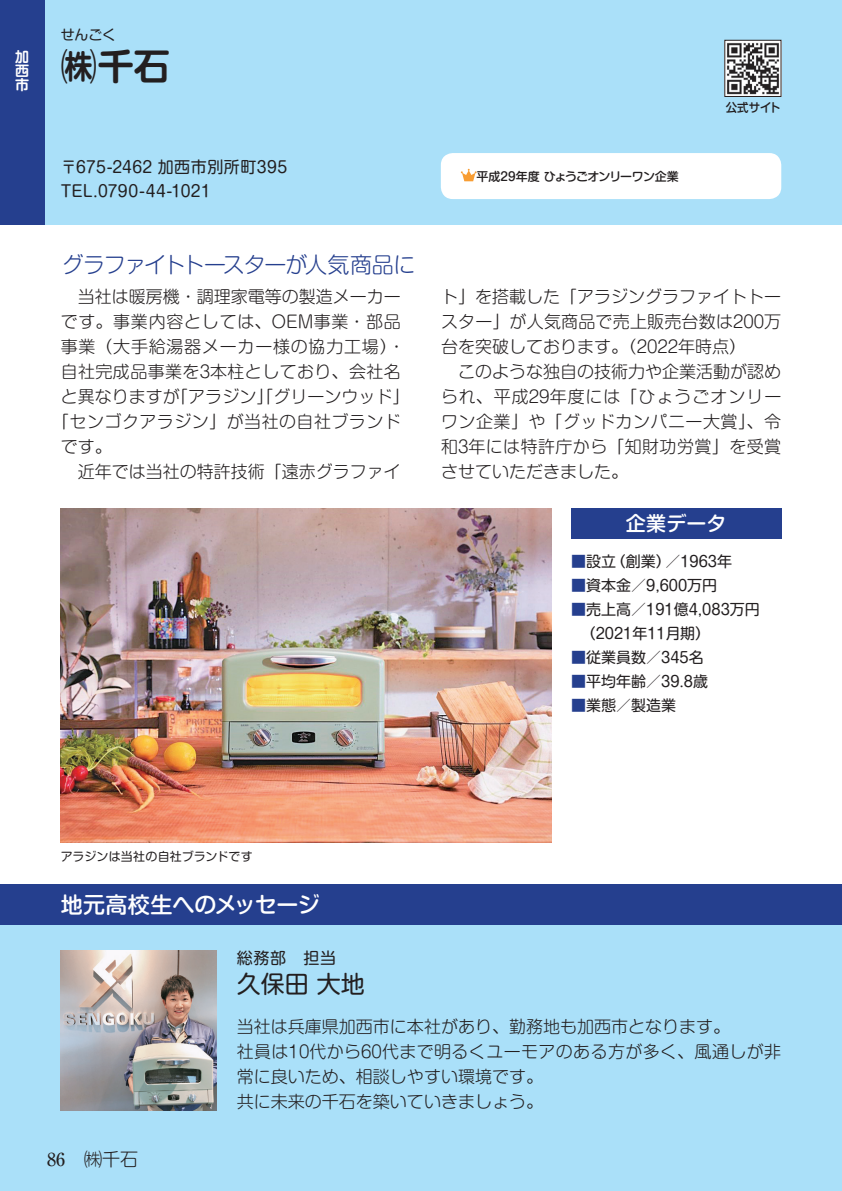
<style>
.page{position:relative;width:842px;height:1191px;background:#fff}
.page>*{position:absolute;margin:0;border:0;box-sizing:border-box;transform-origin:0 0}
.t1{font:700 36px "Shin M Go Pro De";color:#231f20}
.t2{font:24px "Shin M Go Pro";color:#231f20}
.t3{font:300 22px "Shin M Go Pro";letter-spacing:-.055em;color:#253f8e}
.t4{font:500 22px "Shin M Go Pro";letter-spacing:-.005em;color:#fff}
.t5{font:500 20px "Shin M Go Pro";letter-spacing:.005em;color:#fff}
.t6{font:300 18px "Shin M Go Pro";color:#231f20}
.t7{font:500 18px "Ryumin Pro";color:#231f20}
.t8{font:300 17px/25px "Shin M Go Pro";color:#231f20}
.t9{font:300 17px "Shin M Go Pro";letter-spacing:.045em;color:#231f20}
.t10{font:300 17px "Shin M Go Pro";letter-spacing:.025em;color:#231f20}
.t11{font:16px/24px "Shin M Go Pro";letter-spacing:.03em;color:#231f20}
.t12{font:15px/24px "Shin M Go Pro";color:#231f20}
.t13{font:14px "Shin M Go Pro";color:#231f20}
.t14{font:700 14px/14px "Shin M Go Pro De";color:#fff;text-align:justify}
.t15{font:500 12px "Shin M Go Pro";letter-spacing:-.04em;color:#231f20}
.t16{font:12px "Shin M Go Pro";letter-spacing:.01em;color:#231f20}
.t17{font:500 12px "Shin M Go Pro";letter-spacing:-.02em;color:#231f20;scale:.95 1}
.s1{color:#253f8e}
</style>
<div class="page">
<div style="left:0;top:884px;width:841px;height:307px;background:#aae0f9"></div>
<hr style="left:841px;top:884px;width:1px;height:307px;background:#aae0f9">
<div style="left:0;top:884px;width:841px;height:40px;background:#253f8e"></div>
<hr style="left:841px;top:884px;width:1px;height:40px;background:#253f8e">
<div style="left:0;top:0;width:841px;height:224px;background:#aae0f9"></div>
<hr style="left:841px;top:0;width:1px;height:224px;background:#aae0f9">
<div style="left:0;top:0;width:44px;height:224px;background:#253f8e"></div>
<img style="left:61px;top:508px;width:490px;height:334px">
<div style="left:571px;top:508px;width:210px;height:30px;background:#253f8e"></div>
<img style="left:61px;top:950px;width:156px;height:160px">
<img style="left:726px;top:42px;width:53px;height:53px">
<div style="left:724px;top:40px;width:57px;height:57px;border:1px solid #231f20"></div>
<div style="left:441px;top:153px;width:340px;height:46px;background:#fff;border-radius:12px"></div>
<svg style="left:461px;top:169px;width:15px;height:12px"></svg>
<p class="t14" style="left:15px;top:48px;width:15px">加西市</p>
<p class="t13" style="left:61px;top:24px;width:57px">せんごく</p>
<h1 class="t1" style="left:61px;top:37px;width:110px">㈱千石</h1>
<p class="t11" style="left:61px;top:153px;width:228px">〒675-2462 加西市別所町395<br>TEL.0790-44-1021</p>
<p class="t3" style="left:62px;top:247px;width:355px">グラファイトトースターが人気商品に</p>
<p class="t8" style="left:61px;top:282px;width:341px">　当社は暖房機・調理家電等の製造メーカー</p>
<p class="t9" style="left:61px;top:308px;width:341px">です。事業内容としては、OEM事業・部品</p>
<p class="t9" style="left:61px;top:333px;width:346px">事業（大手給湯器メーカー様の協力工場）・</p>
<p class="t10" style="left:61px;top:358px;width:341px">自社完成品事業を3本柱としており、会社名</p>
<p class="t8" style="left:61px;top:382px;width:350px">と異なりますが「アラジン」「グリーンウッド」</p>
<p class="t10" style="left:52px;top:408px;width:350px">「センゴクアラジン」が当社の自社ブランド</p>
<p class="t8" style="left:61px;top:432px;width:52px">です。</p>
<p class="t8" style="left:61px;top:457px;width:341px">　近年では当社の特許技術「遠赤グラファイ</p>
<p class="t15" style="left:476px;top:166px;width:204px">平成29年度 ひょうごオンリーワン企業</p>
<p class="t17" style="left:725px;top:97px;width:59px">公式サイト</p>
<p class="t8" style="left:441px;top:282px;width:342px">ト」を搭載した「アラジングラファイトトースター」が人気商品で売上販売台数は200万台を突破しております。（2022年時点）<br>　このような独自の技術力や企業活動が認められ、平成29年度には「ひょうごオンリーワン企業」や「グッドカンパニー大賞」、令和3年には特許庁から「知財功労賞」を受賞させていただきました。</p>
<p class="t5" style="left:625px;top:507px;width:102px">企業データ</p>
<p class="t12" style="left:571px;top:548px;width:162px"><span class="s1">■</span>設立（創業）／1963年</p>
<p class="t12" style="left:571px;top:572px;width:148px"><span class="s1">■</span>資本金／9,600万円</p>
<p class="t12" style="left:571px;top:596px;width:190px"><span class="s1">■</span>売上高／191億4,083万円　（2021年11月期）</p>
<p class="t12" style="left:571px;top:644px;width:134px"><span class="s1">■</span>従業員数／345名</p>
<p class="t12" style="left:571px;top:668px;width:138px"><span class="s1">■</span>平均年齢／39.8歳</p>
<p class="t12" style="left:571px;top:692px;width:106px"><span class="s1">■</span>業態／製造業</p>
<p class="t16" style="left:61px;top:847px;width:194px">アラジンは当社の自社ブランドです</p>
<p class="t4" style="left:61px;top:886px;width:260px">地元高校生へのメッセージ</p>
<p class="t11" style="left:237px;top:944px;width:101px">総務部　担当</p>
<h2 class="t2" style="left:237px;top:964px;width:129px">久保田 大地</h2>
<p class="t7" style="left:47px;top:1145px;width:19px">86</p>
<p class="t6" style="left:84px;top:1145px;width:55px">㈱千石</p>
<p class="t8" style="left:237px;top:1012px;width:545px">当社は兵庫県加西市に本社があり、勤務地も加西市となります。<br>社員は10代から60代まで明るくユーモアのある方が多く、風通しが非常に良いため、相談しやすい環境です。<br>共に未来の千石を築いていきましょう。</p>
</div>
